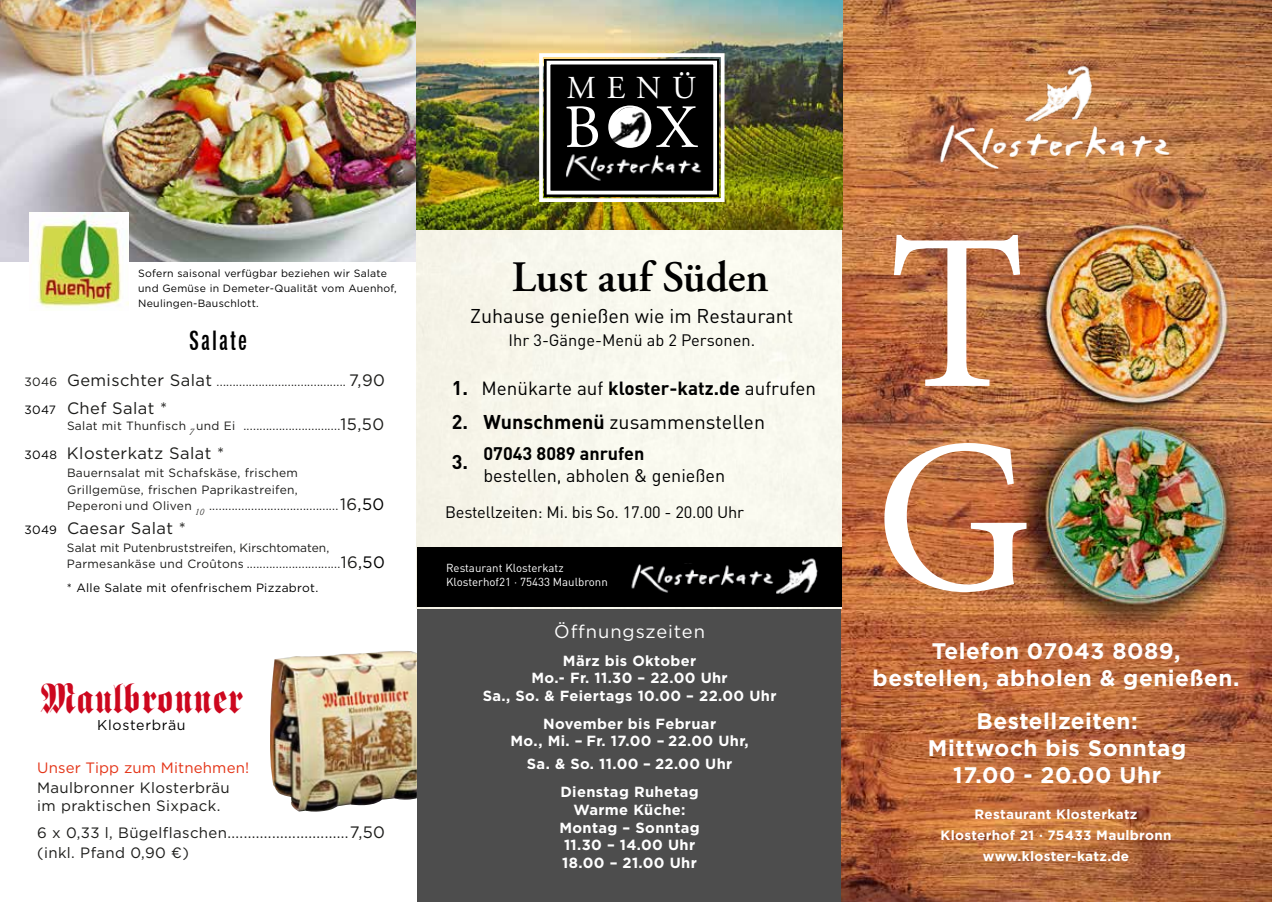
<style>
.page{position:relative;width:1272px;height:902px;background:#fff}
.page>*{position:absolute;margin:0;border:0;box-sizing:border-box;transform-origin:0 0}
.t1{font:223.65px "Minion Pro";color:#fff}
.t2{font:219.15px "Minion Pro";color:#fff}
.t3{font:61.2px "Adobe Garamond Pro";color:#fff}
.t4{font:600 43.35px "Adobe Garamond Pro";color:#000}
.t5{font:40.35px "Fraktur Fett";letter-spacing:.05em;color:#cd071e;scale:.8 1}
.t6{font:31.95px "Adobe Garamond Pro";color:#fff}
.t7{font:27px "Neue Helvetica Pro 69 Cm Md";letter-spacing:.1em;color:#000}
.t8{font:700 22.5px/27px "Gotham";letter-spacing:.025em;color:#fff;text-align:center}
.t9{font:19.65px "DIN Pro";color:#000}
.t10{font:700 19.65px "DIN Pro";color:#000}
.t11{font:18.9px "DIN Pro";color:#000}
.t12{font:18.3px "Gotham";letter-spacing:.05em;color:#fff}
.t13{font:18px "DIN Pro";color:#000}
.t14{font:700 18px "DIN Pro";color:#000}
.t15{font:16.5px "Gotham";letter-spacing:.025em;color:#1c1c1a}
.t16{font:16.35px "DIN Pro";letter-spacing:-.01em;color:#000}
.t17{font:15px/18px "Gotham";letter-spacing:.025em;color:#1c1c1a}
.t18{font:15px "Gotham";letter-spacing:.01em;color:#e43417}
.t19{font:700 14.7px/17.5px "Gotham";letter-spacing:.025em;color:#fff;text-align:center}
.t20{font:14.25px "Gotham";letter-spacing:.05em;color:#000}
.t21{font:700 13.5px/21px "Gotham";letter-spacing:.025em;color:#fff;text-align:center}
.t22{font:12px/16.5px "Gotham";letter-spacing:.025em;color:#1c1c1a}
.t23{font:12px/16.5px "Gotham";color:#1c1c1a}
.t24{font:12px "Gotham";letter-spacing:.025em;color:#000}
.t25{font:11.55px/13.8px "DIN Pro";color:#fff}
.t26{font:10.5px/15px "Gotham";letter-spacing:.025em;color:#000}
.s1{font-size:16.5px}
.s2{font-size:12px;color:#000}
.s3{font-size:16.5px;color:#000}
.s4{font-weight:700;font-size:19.65px}
.s5{font-weight:700}
</style>
<div class="page">
<img style="left:270px;top:651px;width:147px;height:161px">
<div style="left:417px;top:608px;width:425px;height:293px;background:#4d4d4d"></div>
<img style="left:0;top:0;width:417px;height:261px">
<img style="left:30px;top:212px;width:99px;height:95px">
<img style="left:841px;top:0;width:430px;height:901px">
<img style="left:918px;top:52px;width:279px;height:139px">
<div style="left:417px;top:230px;width:424px;height:378px;background:#f8f8ee"></div>
<div style="left:417px;top:547px;width:424px;height:59px;background:#000"></div>
<img style="left:417px;top:0;width:425px;height:230px">
<svg style="left:537px;top:51px;width:189px;height:153px;background:#303027"></svg>
<div style="left:546px;top:61px;width:171px;height:133px;border:4px solid #fff"></div>
<svg style="left:612px;top:107px;width:35px;height:40px"></svg>
<img style="left:553px;top:154px;width:153px;height:28px">
<img style="left:606px;top:109px;width:43px;height:36px">
<img style="left:776px;top:558px;width:42px;height:36px">
<img style="left:631px;top:563px;width:143px;height:30px">
<p class="t26" style="left:138px;top:266px;width:260px">Sofern saisonal verfügbar beziehen wir Salate und Gemüse in Demeter-Qualität vom Auenhof,<br>Neulingen-Bauschlott.</p>
<h3 class="t7" style="left:190px;top:324px;width:59px">Salate</h3>
<p class="t22" style="left:24px;top:373px;width:362px">3046 <span class="s1">Gemischter Salat</span> ........................................ <span class="s1">7,90</span></p>
<h3 class="t15" style="left:24px;top:397px;width:144px"><span class="s2">3047</span> Chef Salat *</h3>
<p class="t22" style="left:67px;top:417px;width:319px">Salat mit Thunfisch <sub>7</sub> und Ei ..............................<span class="s1">15,50</span></p>
<h3 class="t15" style="left:24px;top:442px;width:201px"><span class="s2">3048</span> Klosterkatz Salat *</h3>
<p class="t22" style="left:67px;top:464px;width:319px">Bauernsalat mit Schafskäse, frischem<br>Grillgemüse, frischen Paprikastreifen,<br>Peperoni und Oliven <sub>10</sub> ........................................<span class="s1">16</span><span class="s3">,50</span></p>
<h3 class="t15" style="left:24px;top:518px;width:163px"><span class="s2">3049</span> Caesar Salat *</h3>
<p class="t23" style="left:67px;top:538px;width:319px">Salat mit Putenbruststreifen, Kirschtomaten,<br>Parmesankäse und Croûtons .............................<span class="s1">16</span><span class="s3">,50</span></p>
<p class="t24" style="left:67px;top:580px;width:253px">* Alle Salate mit ofenfrischem Pizzabrot.</p>
<h3 class="t5" style="left:41px;top:675px;width:254px">Maulbronner</h3>
<p class="t20" style="left:97px;top:716px;width:90px">Klosterbräu</p>
<p class="t18" style="left:37px;top:758px;width:213px">Unser Tipp zum Mitnehmen!</p>
<p class="t17" style="left:37px;top:778px;width:194px">Maulbronner Klosterbräu im praktischen Sixpack.</p>
<p class="t17" style="left:37px;top:821px;width:349px;line-height:20.1px">6 x 0,33 l, Bügelflaschen..............................<span class="s1">7,50 </span>(inkl. Pfand 0,90 €)</p>
<h3 class="t6" style="left:567px;top:69px;width:131px">MENÜ</h3>
<h3 class="t3" style="left:564px;top:91px;width:134px">BOX</h3>
<h3 class="t4" style="left:512px;top:252px;width:258px">Lust auf Süden</h3>
<h3 class="t9" style="left:470px;top:302px;width:325px">Zuhause genießen wie im Restaurant</h3>
<h3 class="t16" style="left:508px;top:329px;width:248px">Ihr 3-Gänge-Menü ab 2 Personen.</h3>
<h3 class="t11" style="left:452px;top:375px;width:365px"><span class="s4">1.</span> Menükarte auf <span class="s5">kloster-katz.de</span> aufrufen</h3>
<h3 class="t9" style="left:452px;top:408px;width:314px"><span class="s5">2. Wunschmenü</span> zusammenstellen</h3>
<h3 class="t10" style="left:452px;top:448px;width:18px">3.</h3>
<h3 class="t14" style="left:483px;top:441px;width:162px">07043 8089 anrufen</h3>
<h3 class="t13" style="left:483px;top:463px;width:243px">bestellen, abholen &amp; genießen</h3>
<h3 class="t16" style="left:445px;top:500px;width:301px">Bestellzeiten: Mi. bis So. 17.00 - 20.00 Uhr</h3>
<p class="t25" style="left:446px;top:560px;width:163px">Restaurant Klosterkatz<br>Klosterhof21 · 75433 Maulbronn</p>
<h3 class="t12" style="left:554px;top:619px;width:152px">Öffnungszeiten</h3>
<p class="t19" style="left:482px;top:651px;width:295px">März bis Oktober<br>Mo.- Fr. 11.30 – 22.00 Uhr<br>Sa., So. &amp; Feiertags 10.00 – 22.00 Uhr</p>
<p class="t19" style="left:510px;top:714px;width:240px">November bis Februar<br>Mo., Mi. – Fr. 17.00 – 22.00 Uhr,</p>
<p class="t19" style="left:527px;top:749px;width:207px;line-height:28px">Sa. &amp; So. 11.00 – 22.00 Uhr<br>Dienstag Ruhetag</p>
<p class="t19" style="left:559px;top:800px;width:142px">Warme Küche:<br>Montag – Sonntag<br>11.30 – 14.00 Uhr<br>18.00 – 21.00 Uhr</p>
<h1 class="t1" style="left:887px;top:164px;width:139px">T</h1>
<h2 class="t2" style="left:874px;top:372px;width:158px">G</h2>
<h3 class="t8" style="left:872px;top:637px;width:368px">Telefon 07043 8089, bestellen, abholen &amp; genießen.</h3>
<h3 class="t8" style="left:927px;top:707px;width:260px">Bestellzeiten:<br>Mittwoch bis Sonntag<br>17.00 - 20.00 Uhr</h3>
<p class="t21" style="left:940px;top:803px;width:232px">Restaurant Klosterkatz<br>Klosterhof 21 · 75433 Maulbronn www.kloster-katz.de</p>
</div>
